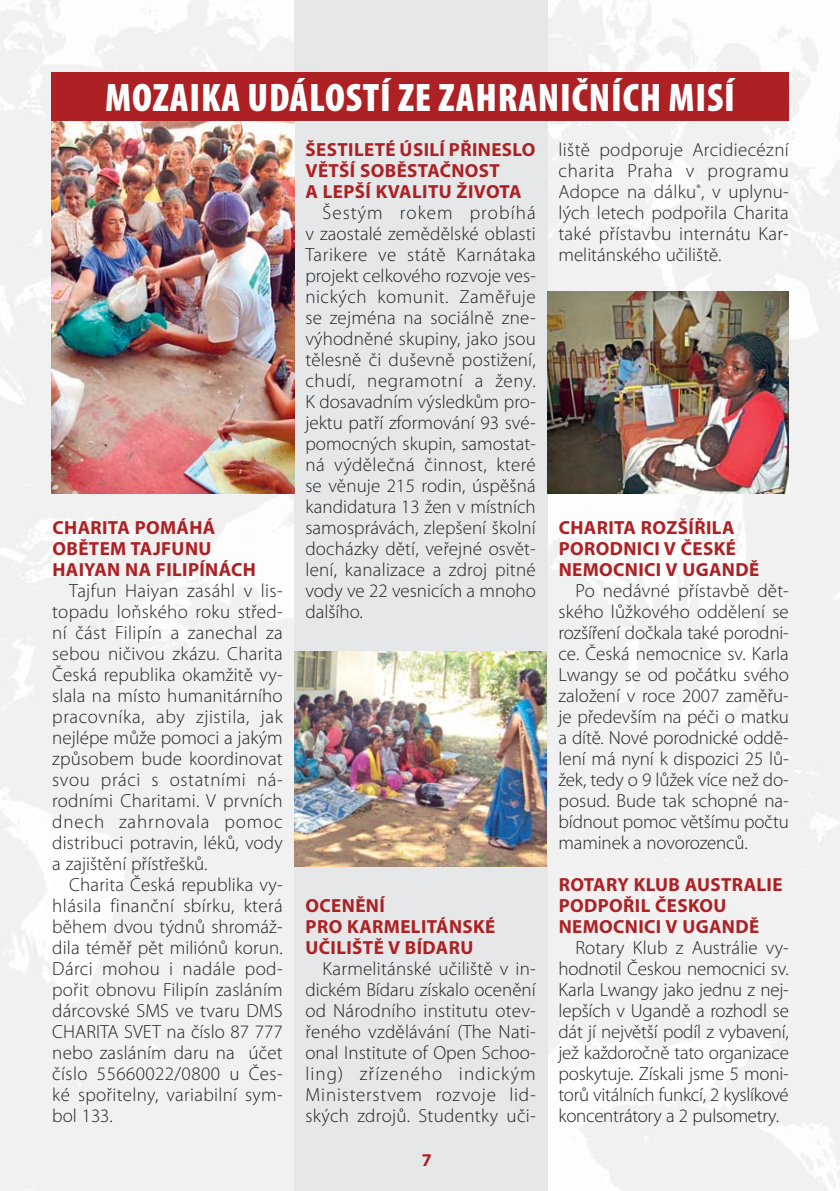
<style>
.page{position:relative;width:840px;height:1191px;background:#fff}
.page>*{position:absolute;margin:0;border:0;box-sizing:border-box;transform-origin:0 0}
.t1{font:900 condensed 40px "Myriad Pro";letter-spacing:.02em;color:#fff}
.t2{font:300 19px/21px "Myriad Pro";letter-spacing:.005em;color:#231f20;text-align:justify}
.t3{font:700 19px/21px "Myriad Pro";letter-spacing:.02em;color:#ad2023}
.t4{font:700 18px "Myriad Pro";color:#ad2023}
</style>
<div class="page">
<img style="left:0;top:0;width:839px;height:1191px">
<div style="left:294px;top:0;width:253px;height:1191px;background:#e6e7e8"></div>
<img style="left:294px;top:651px;width:252px;height:215px">
<img style="left:51px;top:120px;width:243px;height:373px">
<img style="left:547px;top:291px;width:241px;height:202px">
<div style="left:51px;top:72px;width:737px;height:48px;background:#ad2023"></div>
<h1 class="t1" style="left:105px;top:83px;width:631px">MOZAIKA UDÁLOSTÍ ZE ZAHRANIČNÍCH MISÍ</h1>
<p class="t3" style="left:52px;top:519px;width:205px">CHARITA POMÁHÁ<br>OBĚTEM TAJFUNU<br>HAIYAN NA FILIPÍNÁCH</p>
<p class="t2" style="left:52px;top:582px;width:232px;text-indent:17px">Tajfun Haiyan zasáhl v lis&shy;topadu loňského roku střed&shy;ní část Filipín a zanechal za sebou ničivou zkázu. Charita Česká republika okamžitě vy&shy;slala na místo humanitárního pracovníka, aby zjistila, jak nejlépe může pomoci a jakým způsobem bude koordinovat svou práci s ostatními ná&shy;rodními Charitami. V prvních dnech zahrnovala pomoc distribuci potravin, léků, vody a zajištění přístřešků.</p>
<p class="t2" style="left:52px;top:876px;width:232px;text-indent:17px">Charita Česká republika vy&shy;hlásila finanční sbírku, která během dvou týdnů shromáž&shy;dila téměř pět miliónů korun.<br>Dárci mohou i nadále pod&shy;pořit obnovu Filipín zasláním dárcovské SMS ve tvaru DMS CHARITA SVET na číslo 87 777 nebo zasláním daru na účet číslo 55660022/0800 u Čes&shy;ké spořitelny, variabilní sym&shy;bol 133.</p>
<p class="t3" style="left:305px;top:141px;width:231px">ŠESTILETÉ ÚSILÍ PŘINESLO<br>VĚTŠÍ SOBĚSTAČNOST<br>A LEPŠÍ KVALITU ŽIVOTA</p>
<p class="t2" style="left:305px;top:204px;width:232px;text-indent:17px">Šestým rokem probíhá v zaostalé zemědělské oblasti Tarikere ve státě Karnátaka projekt celkového rozvoje ves&shy;nických komunit. Zaměřuje se zejména na sociálně zne&shy;výhodněné skupiny, jako jsou tělesně či duševně postižení, chudí, negramotní a ženy.<br>K dosavadním výsledkům pro&shy;jektu patří zformování 93 své&shy;pomocných skupin, samostat&shy;ná výdělečná činnost, které se věnuje 215 rodin, úspěšná kandidatura 13 žen v místních samosprávách, zlepšení školní docházky dětí, veřejné osvět&shy;lení, kanalizace a zdroj pitné vody ve 22 vesnicích a mnoho dalšího.</p>
<p class="t3" style="left:305px;top:897px;width:191px">OCENĚNÍ<br>PRO KARMELITÁNSKÉ<br>UČILIŠTĚ V BÍDARU</p>
<p class="t2" style="left:305px;top:960px;width:232px;text-indent:17px">Karmelitánské učiliště v in&shy;dickém Bídaru získalo ocenění od Národního institutu otev&shy;řeného vzdělávání (The Nati&shy;onal Institute of Open Schoo&shy;ling) zřízeného indickým Ministerstvem rozvoje lid&shy;ských zdrojů. Studentky uči-</p>
<p class="t4" style="left:421px;top:1152px;width:11px">7</p>
<p class="t2" style="left:558px;top:141px;width:232px">liště podporuje Arcidiecézní charita Praha v programu Adopce na dálku<sup>®</sup>, v uplynu&shy;lých letech podpořila Charita také přístavbu internátu Kar&shy;melitánského učiliště.</p>
<p class="t3" style="left:558px;top:519px;width:202px">CHARITA ROZŠÍŘILA<br>PORODNICI V ČESKÉ<br>NEMOCNICI V UGANDĚ</p>
<p class="t2" style="left:558px;top:582px;width:232px;text-indent:17px">Po nedávné přístavbě dět&shy;ského lůžkového oddělení se rozšíření dočkala také porodni&shy;ce. Česká nemocnice sv. Karla Lwangy se od počátku svého založení v roce 2007 zaměřu&shy;je především na péči o matku a dítě. Nové porodnické oddě&shy;lení má nyní k dispozici 25 lů&shy;žek, tedy o 9 lůžek více než do&shy;posud. Bude tak schopné na&shy;bídnout pomoc většímu počtu maminek a novorozenců.</p>
<p class="t3" style="left:558px;top:876px;width:225px">ROTARY KLUB AUSTRALIE<br>PODPOŘIL ČESKOU<br>NEMOCNICI V UGANDĚ</p>
<p class="t2" style="left:558px;top:939px;width:232px;text-indent:17px">Rotary Klub z Austrálie vy&shy;hodnotil Českou nemocnici sv.<br>Karla Lwangy jako jednu z nej&shy;lepších v Ugandě a rozhodl se dát jí největší podíl z vybavení, jež každoročně tato organizace poskytuje. Získali jsme 5 moni&shy;torů vitálních funkcí, 2 kyslíkové koncentrátory a 2 pulsometry.</p>
</div>
